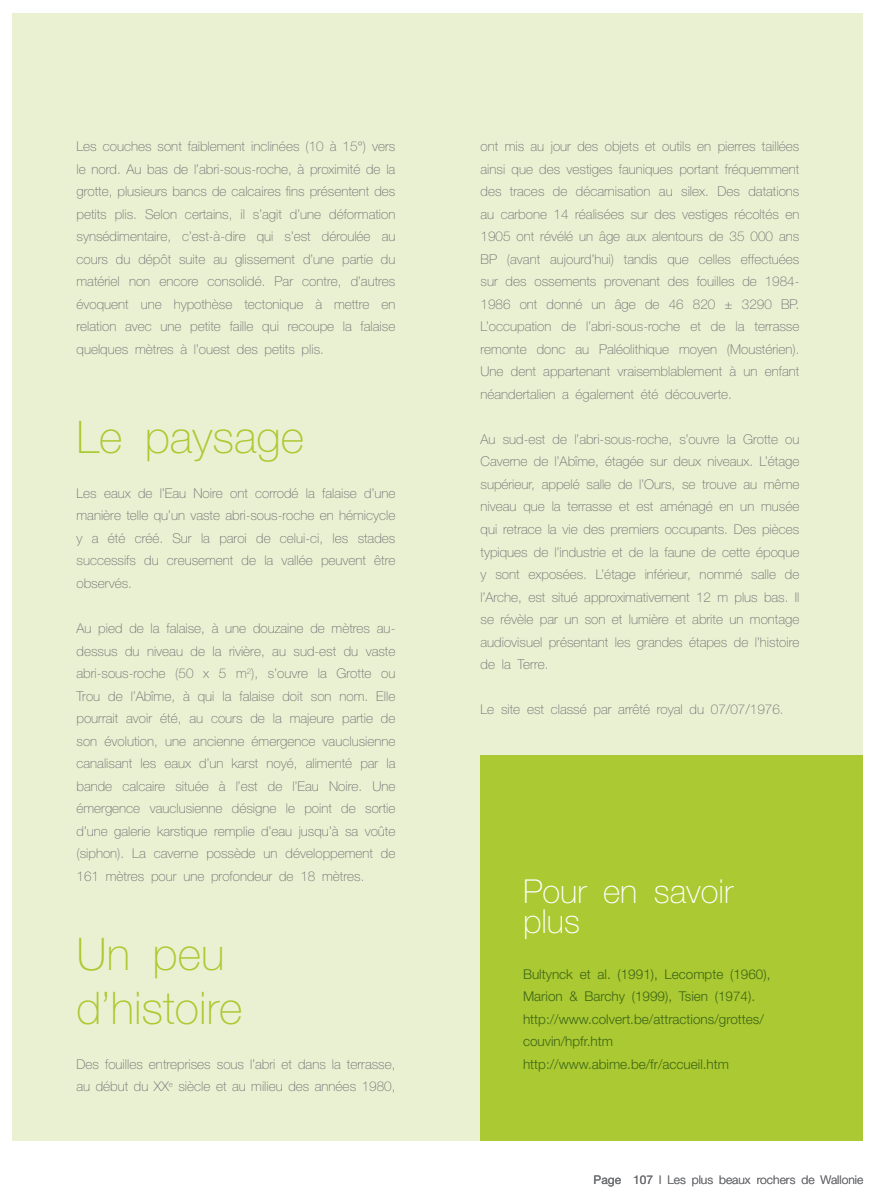
<style>
.page{position:relative;width:876px;height:1200px;background:#fff}
.page>*{position:absolute;margin:0;border:0;box-sizing:border-box;transform-origin:0 0}
.t1{font:100 45px/54px "Helvetica Neue";color:#aac932}
.t2{font:100 33px/30px "Helvetica Neue";color:#fff}
.t3{font:100 13.5px/22.5px "Helvetica Neue";color:#6c6d70;text-align:justify}
.t4{font:300 13.5px/22.5px "Helvetica Neue";color:#3e6617}
.t5{font:300 12px "Helvetica Neue";color:#6c6d70}
.s1{font-weight:400}
</style>
<div class="page">
<div style="left:13px;top:13px;width:850px;height:1127px;background:#eaf1d2"></div>
<div style="left:480px;top:755px;width:383px;height:385px;background:#aac932"></div>
<p class="t3" style="left:77px;top:135px;width:320px">Les couches sont faiblement inclinées (10 à 15°) vers le nord. Au bas de l’abri-sous-roche, à proximité de la grotte, plusieurs bancs de calcaires fins présentent des petits plis. Selon certains, il s’agit d’une déformation synsédimentaire, c’est-à-dire qui s’est déroulée au cours du dépôt suite au glissement d’une partie du matériel non encore consolidé. Par contre, d’autres évoquent une hypothèse tectonique à mettre en relation avec une petite faille qui recoupe la falaise quelques mètres à l’ouest des petits plis.</p>
<h1 class="t1" style="left:77px;top:409px;width:229px">Le paysage</h1>
<p class="t3" style="left:77px;top:481px;width:320px">Les eaux de l’Eau Noire ont corrodé la falaise d’une manière telle qu’un vaste abri-sous-roche en hémicycle y a été créé. Sur la paroi de celui-ci, les stades successifs du creusement de la vallée peuvent être observés.</p>
<p class="t3" style="left:77px;top:616px;width:320px">Au pied de la falaise, à une douzaine de mètres au&shy;dessus du niveau de la rivière, au sud-est du vaste abri-sous-roche (50 x 5 m<sup>2</sup>), s’ouvre la Grotte ou Trou de l’Abîme, à qui la falaise doit son nom. Elle pourrait avoir été, au cours de la majeure partie de son évolution, une ancienne émergence vauclusienne canalisant les eaux d’un karst noyé, alimenté par la bande calcaire située à l’est de l’Eau Noire. Une émergence vauclusienne désigne le point de sortie d’une galerie karstique remplie d’eau jusqu’à sa voûte (siphon). La caverne possède un développement de 161 mètres pour une profondeur de 18 mètres.</p>
<h1 class="t1" style="left:77px;top:926px;width:168px">Un peu d’histoire</h1>
<p class="t3" style="left:77px;top:1052px;width:320px">Des fouilles entreprises sous l’abri et dans la terrasse, au début du XX<sup>e</sup> siècle et au milieu des années 1980,</p>
<p class="t3" style="left:480px;top:135px;width:320px">ont mis au jour des objets et outils en pierres taillées ainsi que des vestiges fauniques portant fréquemment des traces de décarnisation au silex. Des datations au carbone 14 réalisées sur des vestiges récoltés en 1905 ont révélé un âge aux alentours de 35 000 ans BP (avant aujourd’hui) tandis que celles effectuées sur des ossements provenant des fouilles de 1984- 1986 ont donné un âge de 46 820 ± 3290 BP.<br>L’occupation de l’abri-sous-roche et de la terrasse remonte donc au Paléolithique moyen (Moustérien).<br>Une dent appartenant vraisemblablement à un enfant néandertalien a également été découverte.</p>
<p class="t3" style="left:480px;top:427px;width:320px">Au sud-est de l’abri-sous-roche, s’ouvre la Grotte ou Caverne de l’Abîme, étagée sur deux niveaux. L’étage supérieur, appelé salle de l’Ours, se trouve au même niveau que la terrasse et est aménagé en un musée qui retrace la vie des premiers occupants. Des pièces typiques de l’industrie et de la faune de cette époque y sont exposées. L’étage inférieur, nommé salle de l’Arche, est situé approximativement 12 m plus bas. Il se révèle par un son et lumière et abrite un montage audiovisuel présentant les grandes étapes de l’histoire de la Terre.</p>
<p class="t3" style="left:480px;top:698px;width:305px">Le site est classé par arrêté royal du 07/07/1976.</p>
<h2 class="t2" style="left:523px;top:876px;width:212px">Pour en savoir plus</h2>
<p class="t4" style="left:523px;top:961px;width:249px">Bultynck et al. (1991), Lecompte (1960), Marion &amp; Barchy (1999), Tsien (1974). http://www.colvert.be/attractions/grottes/ couvin/hpfr.htm http://www.abime.be/fr/accueil.htm</p>
<p class="t5" style="left:594px;top:1171px;width:271px"><span class="s1">Page 107</span> l Les plus beaux rochers de Wallonie</p>
</div>
